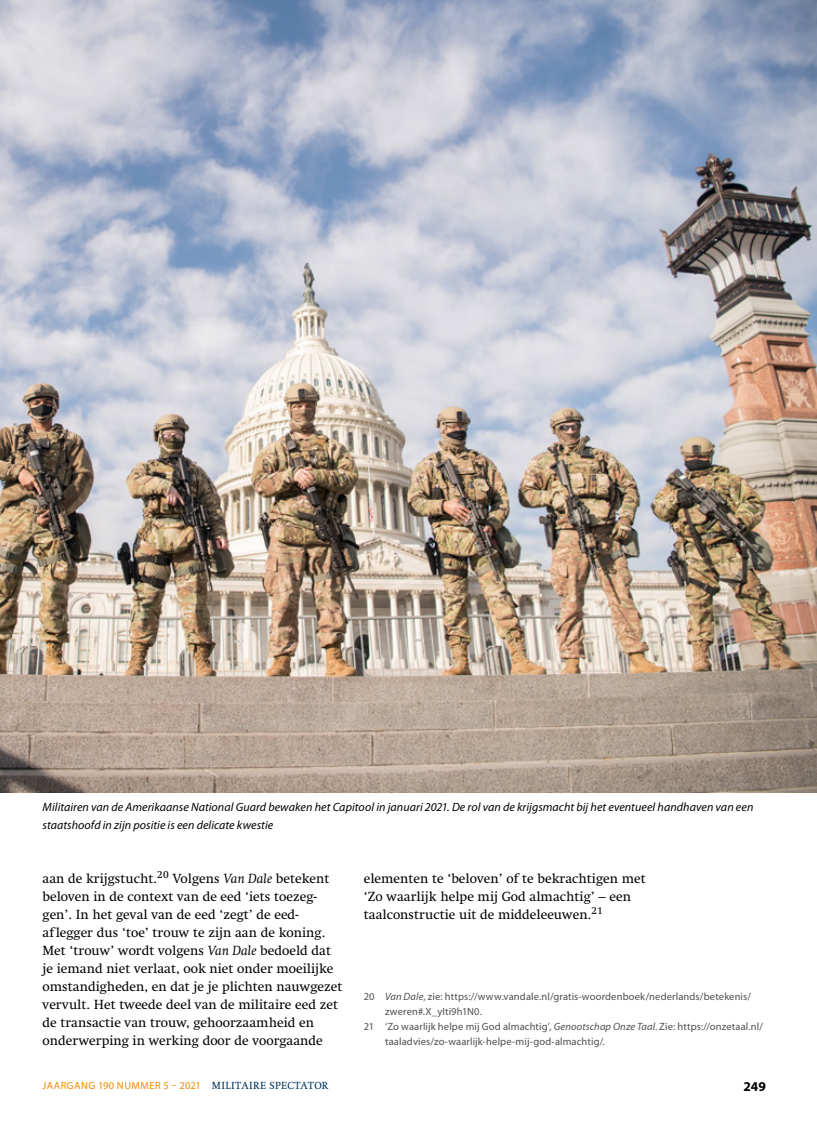
<style>
.page{position:relative;width:817px;height:1136px;background:#fff}
.page>*{position:absolute;margin:0;border:0;box-sizing:border-box;transform-origin:0 0}
.t1{font:13.5px/18px "Swift LT Std";color:#000}
.t2{font:700 13.5px "Myriad Pro";color:#000}
.t3{font:italic 12px/18px "Myriad Pro";letter-spacing:.005em;color:#000}
.t4{font:10.5px "Myriad Pro";letter-spacing:.01em;color:#4d4f4e}
.t5{font:10.5px "Myriad Pro";letter-spacing:.045em;color:#f58900}
.s1{font-style:italic}
.s2{font-family:"Swift LT Std";color:#00325c}
</style>
<div class="page">
<img style="left:0;top:0;width:816px;height:792px">
<p class="t3" style="left:43px;top:797px;width:712px">Militairen van de Amerikaanse National Guard bewaken het Capitool in januari 2021. De rol van de krijgsmacht bij het eventueel handhaven van een staatshoofd in zijn positie is een delicate kwestie</p>
<p class="t1" style="left:43px;top:869px;width:301px">aan de krijgstucht.<sup>20</sup> Volgens <span class="s1">Van Dale</span> betekent beloven in de context van de eed ‘iets toezeg&shy;gen’. In het geval van de eed ‘zegt’ de eed&shy;aflegger dus ‘toe’ trouw te zijn aan de koning.<br>Met ‘trouw’ wordt volgens <span class="s1">Van Dale</span> bedoeld dat je iemand niet verlaat, ook niet onder moeilijke omstandigheden, en dat je je plichten nauwgezet vervult. Het tweede deel van de militaire eed zet de transactie van trouw, gehoorzaamheid en onderwerping in werking door de voorgaande</p>
<p class="t1" style="left:364px;top:869px;width:283px">elementen te ‘beloven’ of te bekrachtigen met ‘Zo waarlijk helpe mij God almachtig’ – een taalconstructie uit de middeleeuwen.<sup>21</sup></p>
<p class="t4" style="left:364px;top:989px;width:388px">20 <span class="s1">Van Dale</span>, zie: https://www.vandale.nl/gratis-woordenboek/nederlands/betekenis/</p>
<p class="t4" style="left:385px;top:1004px;width:98px">zweren#.X_yIti9h1N0.</p>
<p class="t4" style="left:364px;top:1019px;width:401px">21 ‘Zo waarlijk helpe mij God almachtig’, <span class="s1">Genootschap Onze Taal</span>. Zie: https://onzetaal.nl/</p>
<p class="t4" style="left:385px;top:1034px;width:221px">taaladvies/zo-waarlijk-helpe-mij-god-almachtig/.</p>
<p class="t5" style="left:43px;top:1078px;width:287px">JAARGANG 190 NUMMER 5 – 2021 <span class="s2">MILITAIRE SPECTATOR</span></p>
<p class="t2" style="left:743px;top:1077px;width:24px">249</p>
</div>
